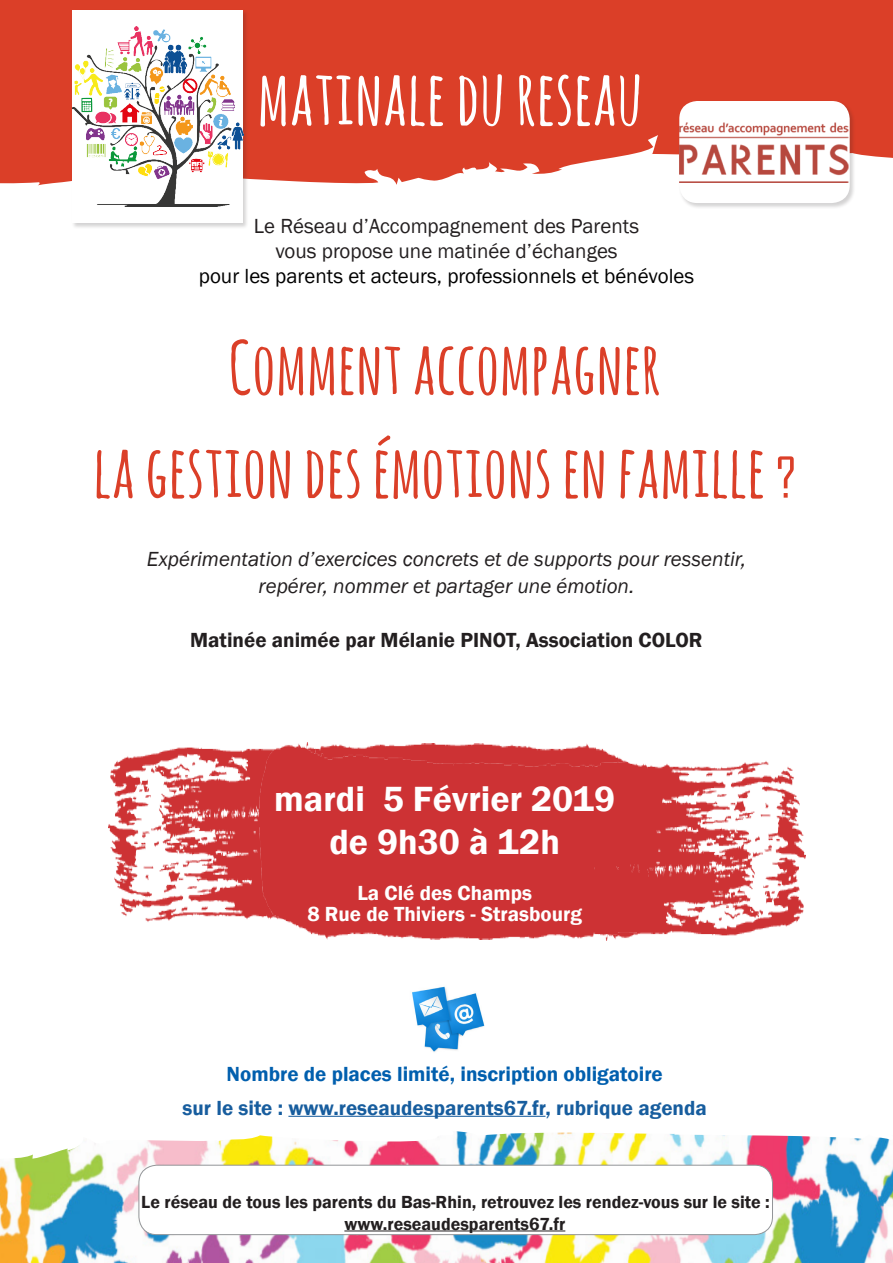
<style>
.page{position:relative;width:893px;height:1263px;background:#fff}
.page>*{position:absolute;margin:0;border:0;box-sizing:border-box;transform-origin:0 0}
.t1{font:700 75px "Amatic SC";color:#fff}
.t2{font:700 72px "Amatic SC";color:#db3f28}
.t3{font:600 36px "Franklin Gothic";color:#fff}
.t4{font:italic 21px "Franklin Gothic";color:#231f20}
.t5{font:21px "Franklin Gothic";color:#231f20}
.t6{font:600 21px "Franklin Gothic";color:#175d9e}
.t7{font:21px "Franklin Gothic";color:#000}
.t8{font:600 21px "Franklin Gothic";color:#231f20}
.t9{font:600 21px "Franklin Gothic";color:#015fae}
.t10{font:600 21px "Franklin Gothic";color:#fff}
.t11{font:600 18px "Franklin Gothic";color:#231f20}
.s1{font-family:"Agency FB";font-weight:400;font-size:54px}
</style>
<div class="page">
<img style="left:109px;top:747px;width:498px;height:194px">
<img style="left:259px;top:742px;width:546px;height:198px">
<img style="left:0;top:1131px;width:893px;height:132px">
<div style="left:0;top:0;width:893px;height:186px;background:#db3f28"></div>
<div style="left:71px;top:9px;width:178px;height:220px;background:#231f20;opacity:.2"></div>
<div style="left:73px;top:11px;width:170px;height:212px;background:#fff"></div>
<img style="left:73px;top:27px;width:170px;height:180px">
<div style="left:678px;top:100px;width:178px;height:109px;background:#231f20;opacity:.2"></div>
<div style="left:679px;top:101px;width:171px;height:102px;background:#fff;border-radius:18px"></div>
<img style="left:679px;top:122px;width:171px;height:60px">
<img style="left:412px;top:986px;width:73px;height:66px">
<div style="left:139px;top:1165px;width:633px;height:69px;background:#fff;border-radius:18px"></div>
<hr style="left:344px;top:1230px;width:221px;height:1px;background:#231f20">
<div style="left:139px;top:1165px;width:634px;height:70px;border:1px solid #939598;border-radius:18px"></div>
<hr style="left:288px;top:1116px;width:257px;height:1px;background:#175d9e">
<p class="t1" style="left:257px;top:44px;width:387px">MATINALE DU RESEAU</p>
<p class="t5" style="left:254px;top:212px;width:387px">Le Réseau d’Accompagnement des Parents</p>
<p class="t5" style="left:275px;top:238px;width:344px">vous propose une matinée d’échanges</p>
<p class="t7" style="left:199px;top:263px;width:497px">pour les parents et acteurs, professionnels et bénévoles</p>
<p class="t2" style="left:228px;top:316px;width:434px">COMMENT ACCOMPAGNER</p>
<p class="t2" style="left:93px;top:420px;width:704px">LA GESTION DES ÉMOTIONS EN FAMILLE <span class="s1">?</span></p>
<p class="t4" style="left:147px;top:546px;width:601px">Expérimentation d’exercices concrets et de supports pour ressentir,</p>
<p class="t4" style="left:259px;top:573px;width:377px">repérer, nommer et partager une émotion.</p>
<p class="t8" style="left:190px;top:627px;width:514px">Matinée animée par Mélanie PINOT, Association COLOR</p>
<p class="t3" style="left:274px;top:777px;width:342px">mardi 5 Février 2019</p>
<p class="t3" style="left:329px;top:820px;width:232px">de 9h30 à 12h</p>
<p class="t10" style="left:357px;top:880px;width:176px">La Clé des Champs</p>
<p class="t10" style="left:307px;top:901px;width:276px">8 Rue de Thiviers - Strasbourg</p>
<p class="t9" style="left:227px;top:1061px;width:438px">Nombre de places limité, inscription obligatoire</p>
<p class="t6" style="left:183px;top:1095px;width:526px">sur le site : www.reseaudesparents67.fr, rubrique agenda</p>
<p class="t11" style="left:141px;top:1191px;width:630px">Le réseau de tous les parents du Bas-Rhin, retrouvez les rendez-vous sur le site :</p>
<p class="t11" style="left:344px;top:1212px;width:222px">www.reseaudesparents67.fr</p>
</div>
